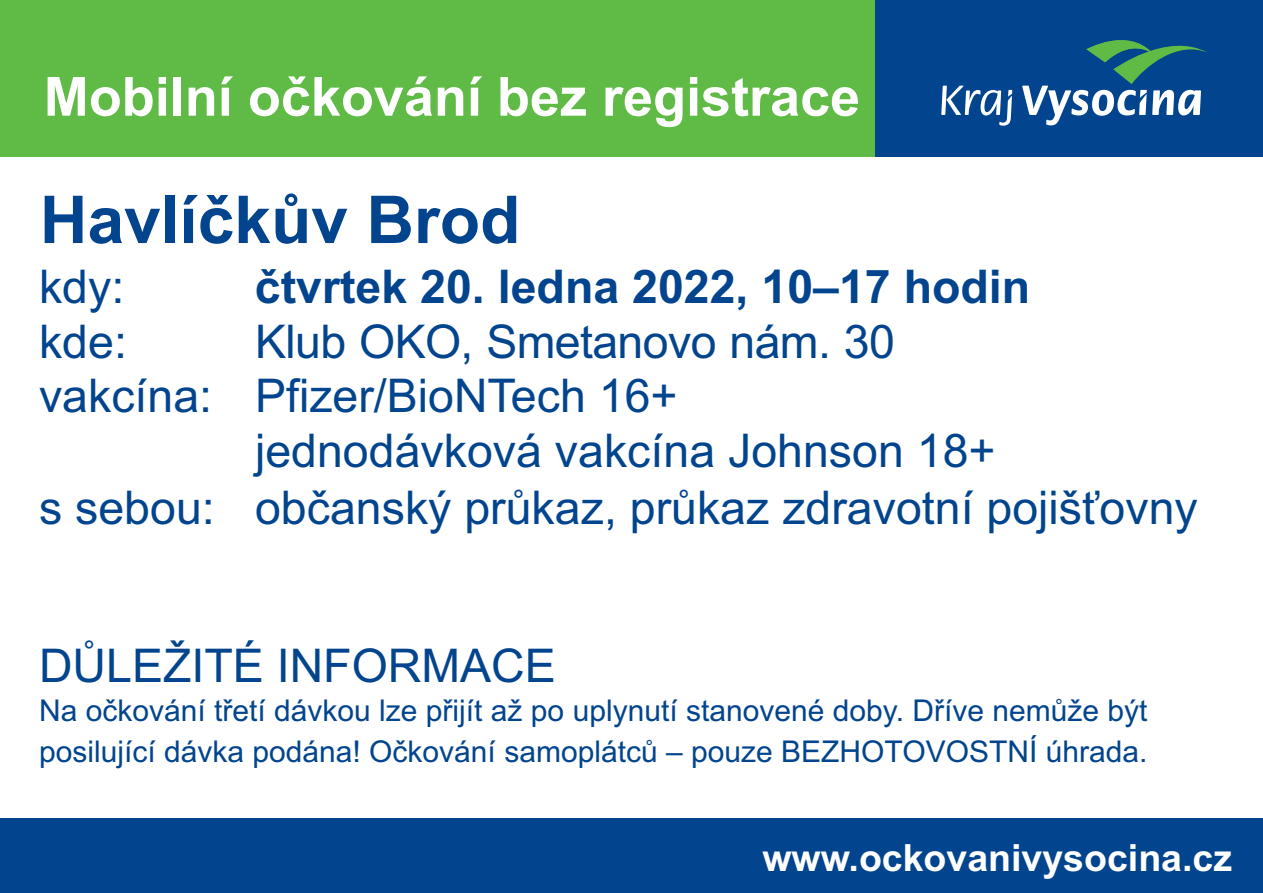
<style>
.page{position:relative;width:1263px;height:893px;background:#fff}
.page>*{position:absolute;margin:0;border:0;box-sizing:border-box;transform-origin:0 0}
.t1{font:700 66px "Arial";color:#02448d}
.t2{font:700 54px "Arial";color:#fff}
.t3{font:46.5px "Arial";color:#02448d}
.t4{font:700 46.5px "Arial";color:#02448d}
.t5{font:700 37.5px "Arial";color:#fff}
.t6{font:30px/40.7px "Arial";color:#02448d}
</style>
<div class="page">
<div style="left:645px;top:0;width:618px;height:157px;background:#02448d"></div>
<div style="left:1px;top:0;width:874px;height:157px;background:#60bb46"></div>
<svg style="left:941px;top:86px;width:71px;height:40px"></svg>
<svg style="left:1022px;top:40px;width:185px;height:85px"></svg>
<div style="left:1px;top:818px;width:1262px;height:75px;background:#02448d"></div>
<p class="t2" style="left:44px;top:76px;width:818px">Mobilní očkování bez registrace</p>
<h1 class="t1" style="left:40px;top:195px;width:482px">Havlíčkův Brod</h1>
<p class="t3" style="left:39px;top:269px;width:87px">kdy:</p>
<p class="t3" style="left:39px;top:324px;width:89px">kde:</p>
<p class="t3" style="left:39px;top:378px;width:640px">vakcína: Pfizer/BioNTech 16+</p>
<p class="t3" style="left:255px;top:433px;width:742px">jednodávková vakcína Johnson 18+</p>
<p class="t3" style="left:39px;top:490px;width:1160px">s sebou: občanský průkaz, průkaz zdravotní pojišťovny</p>
<p class="t4" style="left:255px;top:269px;width:777px">čtvrtek 20. ledna 2022, 10–17 hodin</p>
<p class="t3" style="left:255px;top:324px;width:641px">Klub OKO, Smetanovo nám. 30</p>
<p class="t3" style="left:39px;top:648px;width:518px">DŮLEŽITÉ INFORMACE</p>
<p class="t6" style="left:39px;top:693px;width:1110px">Na očkování třetí dávkou lze přijít až po uplynutí stanovené doby. Dříve nemůže být posilující dávka podána! Očkování samoplátců – pouze BEZHOTOVOSTNÍ úhrada.</p>
<p class="t5" style="left:762px;top:843px;width:471px">www.ockovanivysocina.cz</p>
</div>
